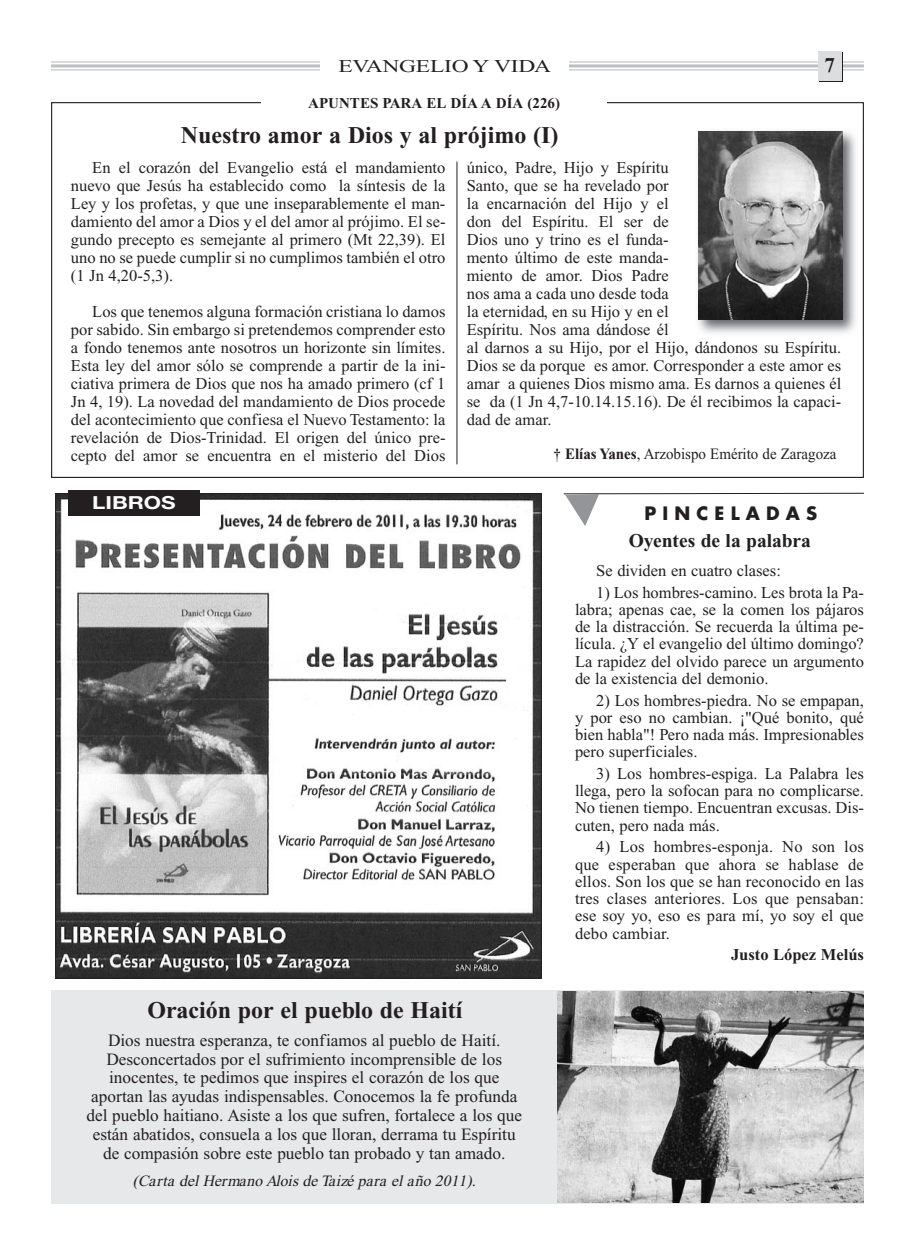
<style>
.page{position:relative;width:915px;height:1255px;background:#fff}
.page>*{position:absolute;margin:0;border:0;box-sizing:border-box;transform-origin:0 0}
.t1{font:700 24px "Times New Roman";color:#231f20}
.t2{font:700 21px "Times New Roman";color:#231f20}
.t3{font:700 19.5px "Times New Roman";color:#231f20}
.t4{font:18px "Times New Roman";letter-spacing:-.01em;color:#231f20;scale:1.3 1}
.t5{font:700 18px "Futura";letter-spacing:.345em;color:#231f20}
.t6{font:700 18px "Helvetica Neue";color:#fcfcfc;scale:1.24 1}
.t7{font:17.25px/18.8px "Times New Roman";color:#231f20;text-align:center}
.t8{font:16.5px/18px "Times New Roman";color:#231f20;text-align:justify}
.t9{font:700 16.5px "Times New Roman";color:#231f20}
.t10{font:italic 15.75px "Times New Roman";color:#231f20}
.t11{font:15.75px "Times New Roman";color:#231f20;scale:.95 1}
.t12{font:700 15px "Times New Roman";color:#231f20}
.s1{font-weight:700}
</style>
<div class="page">
<div style="left:51px;top:990px;width:812px;height:213px;background:#e7e8e9"></div>
<img style="left:57px;top:495px;width:482px;height:481px">
<hr style="left:51px;top:61px;width:812px;height:2px;background:#bdbec1">
<hr style="left:51px;top:64px;width:812px;height:3px;background:#bdbec1">
<hr style="left:51px;top:69px;width:812px;height:1px;background:#bdbec1">
<svg style="left:819px;top:52px;width:23px;height:30px"></svg>
<div style="left:320px;top:55px;width:248px;height:20px;background:#fff"></div>
<div style="left:817px;top:51px;width:24px;height:30px;background:#dcdddf"></div>
<img style="left:698px;top:131px;width:158px;height:202px">
<img style="left:698px;top:131px;width:144px;height:188px">
<div style="left:68px;top:490px;width:131px;height:25px;background:#231f20"></div>
<svg style="left:563px;top:492px;width:301px;height:34px"></svg>
<hr style="left:456px;top:162px;width:1px;height:302px;background:#231f20">
<img style="left:557px;top:991px;width:306px;height:211px">
<p class="t4" style="left:338px;top:59px;width:165px">EVANGELIO Y VIDA</p>
<p class="t2" style="left:824px;top:59px;width:12px">7</p>
<p class="t12" style="left:308px;top:98px;width:253px">APUNTES PARA EL DÍA A DÍA (226)</p>
<p class="t1" style="left:181px;top:127px;width:379px">Nuestro amor a Dios y al prójimo (I)</p>
<p class="t8" style="left:71px;top:160px;width:376px;text-indent:21px">En el corazón del Evangelio está el mandamiento nuevo que Jesús ha establecido como la síntesis de la Ley y los profetas, y que une inseparablemente el man&shy;damiento del amor a Dios y el del amor al prójimo. El se&shy;gundo precepto es semejante al primero (Mt 22,39). El uno no se puede cumplir si no cumplimos también el otro (1 Jn 4,20-5,3).</p>
<p class="t8" style="left:71px;top:304px;width:376px;text-indent:21px">Los que tenemos alguna formación cristiana lo damos por sabido. Sin embargo si pretendemos comprender esto a fondo tenemos ante nosotros un horizonte sin límites.<br>Esta ley del amor sólo se comprende a partir de la ini&shy;ciativa primera de Dios que nos ha amado primero (cf 1<br>Jn 4, 19). La novedad del mandamiento de Dios procede del acontecimiento que confiesa el Nuevo Testamento: la revelación de Dios-Trinidad. El origen del único pre&shy;cepto del amor se encuentra en el misterio del Dios</p>
<p class="t6" style="left:92px;top:496px;width:69px">LIBROS</p>
<p class="t8" style="left:466px;top:160px;width:376px;text-align:left">único, Padre, Hijo y Espíritu<br>Santo, que se ha revelado por<br>la encarnación del Hijo y el<br>don del Espíritu. El ser de<br>Dios uno y trino es el funda-<br>mento último de este manda-<br>miento de amor. Dios Padre<br>nos ama a cada uno desde toda<br>la eternidad, en su Hijo y en el<br>Espíritu. Nos ama dándose él<br>al darnos a su Hijo, por el Hijo, dándonos su Espíritu.<br>Dios se da porque es amor. Corresponder a este amor es amar a quienes Dios mismo ama. Es darnos a quienes él se da (1 Jn 4,7-10.14.15.16). De él recibimos la capaci&shy;dad de amar.</p>
<p class="t11" style="left:553px;top:448px;width:299px"><span class="s1">† Elías Yanes</span>, Arzobispo Emérito de Zaragoza</p>
<p class="t5" style="left:644px;top:504px;width:174px">PINCELADAS</p>
<p class="t3" style="left:628px;top:534px;width:184px">Oyentes de la palabra</p>
<p class="t8" style="left:596px;top:563px;width:186px">Se dividen en cuatro clases:</p>
<p class="t8" style="left:575px;top:585px;width:290px;line-height:17.2px;text-indent:21px">1) Los hombres-camino. Les brota la Pa&shy;labra; apenas cae, se la comen los pájaros de la distracción. Se recuerda la última pe&shy;lícula. ¿Y el evangelio del último domingo?<br>La rapidez del olvido parece un argumento de la existencia del demonio.</p>
<p class="t8" style="left:575px;top:693px;width:290px;line-height:17.2px;text-indent:21px">2) Los hombres-piedra. No se empapan, y por eso no cambian. ¡"Qué bonito, qué bien habla"! Pero nada más. Impresionables pero superficiales.</p>
<p class="t8" style="left:575px;top:766px;width:290px;line-height:17.2px;text-indent:21px">3) Los hombres-espiga. La Palabra les llega, pero la sofocan para no complicarse.<br>No tienen tiempo. Encuentran excusas. Dis&shy;cuten, pero nada más.</p>
<p class="t8" style="left:575px;top:839px;width:290px;line-height:17.2px;text-indent:21px">4) Los hombres-esponja. No son los que esperaban que ahora se hablase de ellos. Son los que se han reconocido en las tres clases anteriores. Los que pensaban: ese soy yo, eso es para mí, yo soy el que debo cambiar.</p>
<p class="t9" style="left:731px;top:949px;width:134px">Justo López Melús</p>
<p class="t1" style="left:147px;top:1002px;width:316px">Oración por el pueblo de Haití</p>
<p class="t7" style="left:86px;top:1032px;width:437px">Dios nuestra esperanza, te confiamos al pueblo de Haití.<br>Desconcertados por el sufrimiento incomprensible de los inocentes, te pedimos que inspires el corazón de los que aportan las ayudas indispensables. Conocemos la fe profunda del pueblo haitiano. Asiste a los que sufren, fortalece a los que están abatidos, consuela a los que lloran, derrama tu Espíritu de compasión sobre este pueblo tan probado y tan amado.</p>
<p class="t10" style="left:133px;top:1174px;width:347px">(Carta del Hermano Alois de Taizé p ara el año 2011).</p>
</div>
